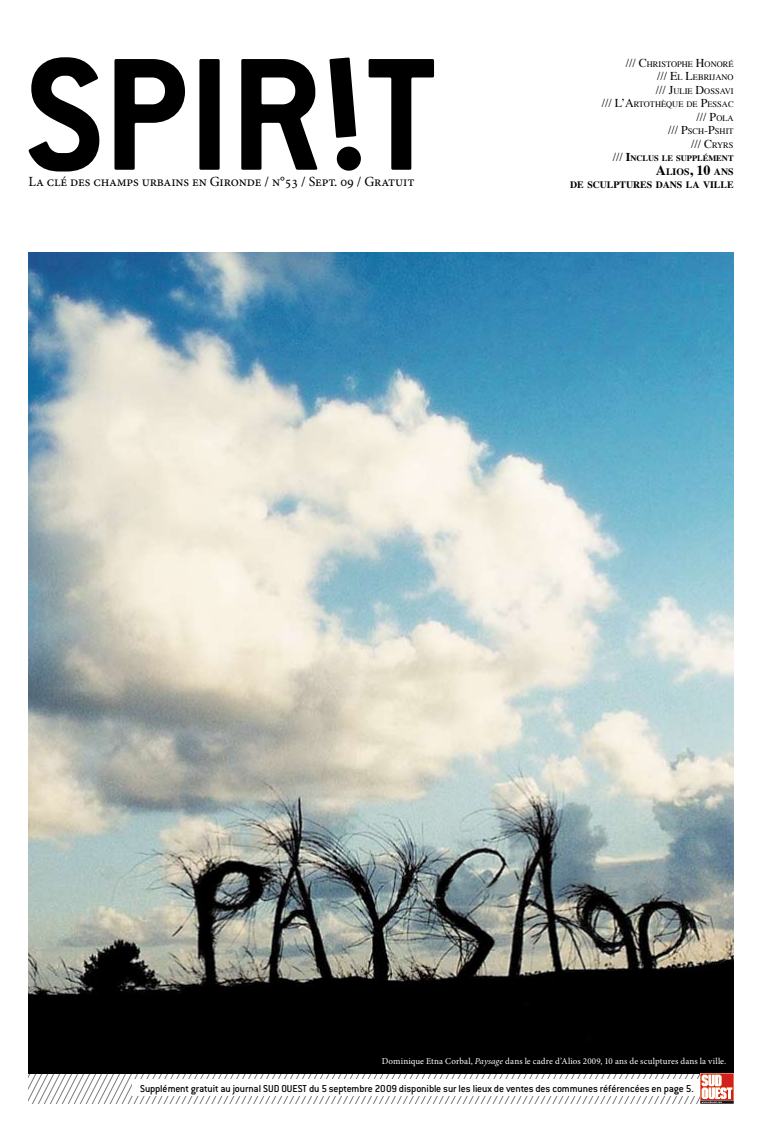
<style>
.page{position:relative;width:762px;height:1140px;background:#fff}
.page>*{position:absolute;margin:0;border:0;box-sizing:border-box;transform-origin:0 0}
.t1{font:14px "Minion Pro";letter-spacing:-.01em;color:#000}
.t2{font:12px "Times";color:#000}
.t3{font:500 11px "Conduit ITC";letter-spacing:-.01em;color:#000}
.t4{font:700 9.8px "Times";color:#000}
.t5{font:9px "Minion Pro";letter-spacing:.015em;color:#fff}
.t6{font:8.4px/13.5px "Times";color:#000;text-align:right}
.t7{font:700 8.4px "Times";color:#000}
.s1{font-size:12px}
.s2{font-size:8.4px}
.s3{font-weight:400;font-size:12px}
.s4{font-size:14px}
.s5{font-style:italic}
</style>
<div class="page">
<svg style="left:28px;top:1073px;width:671px;height:30px"></svg>
<img style="left:28px;top:253px;width:705px;height:820px">
<svg style="left:29px;top:57px;width:405px;height:114px"></svg>
<svg style="left:329px;top:57px;width:27px;height:81px"></svg>
<svg style="left:336px;top:146px;width:25px;height:25px"></svg>
<div style="left:381px;top:1057px;width:380px;height:17px;background:#000"></div>
<div style="left:132px;top:1079px;width:567px;height:17px;background:#fff"></div>
<img style="left:699px;top:1073px;width:34px;height:30px">
<p class="t6" style="left:601px;top:56px;width:133px"><span class="s1">/// C</span>HRISTOPHE <span class="s1">H</span>ONORÉ<br><span class="s1">/// E</span>L <span class="s1">L</span>EBRIJANO<br><span class="s1">/// J</span>ULIE <span class="s1">D</span>OSSAVI<br><span class="s1">/// L’A</span>RTOTHÈQUE DE <span class="s1">P</span>ESSAC</p>
<p class="t2" style="left:696px;top:106px;width:38px">/// P<span class="s2">OLA</span></p>
<p class="t6" style="left:667px;top:124px;width:67px"><span class="s1">/// P</span>SCH<span class="s1">-P</span>SHIT</p>
<p class="t2" style="left:690px;top:133px;width:44px">/// C<span class="s2">RYRS</span></p>
<p class="t7" style="left:612px;top:150px;width:122px"><span class="s3">///</span> <span class="s1">I</span>NCLUS LE SUPPLÉMENT</p>
<p class="t4" style="left:655px;top:162px;width:79px"><span class="s4">A</span>LIOS<span class="s4">, 10</span> ANS</p>
<p class="t1" style="left:28px;top:172px;width:387px">La clé des champs urbains en Gironde / n°53 / sept. 09 / Gratuit</p>
<p class="t4" style="left:570px;top:176px;width:165px">DE SCULPTURES DANS LA VILLE</p>
<p class="t5" style="left:381px;top:1054px;width:346px">Dominique Etna Corbal, <span class="s5">Paysage</span> dans le cadre d’Alios 2009, 10 ans de sculptures dans la ville.</p>
<p class="t3" style="left:140px;top:1082px;width:555px">Supplément gratuit au journal SUD OUEST du 5 septembre 2009 disponible sur les lieux de ventes des communes référencées en page 5.</p>
</div>
